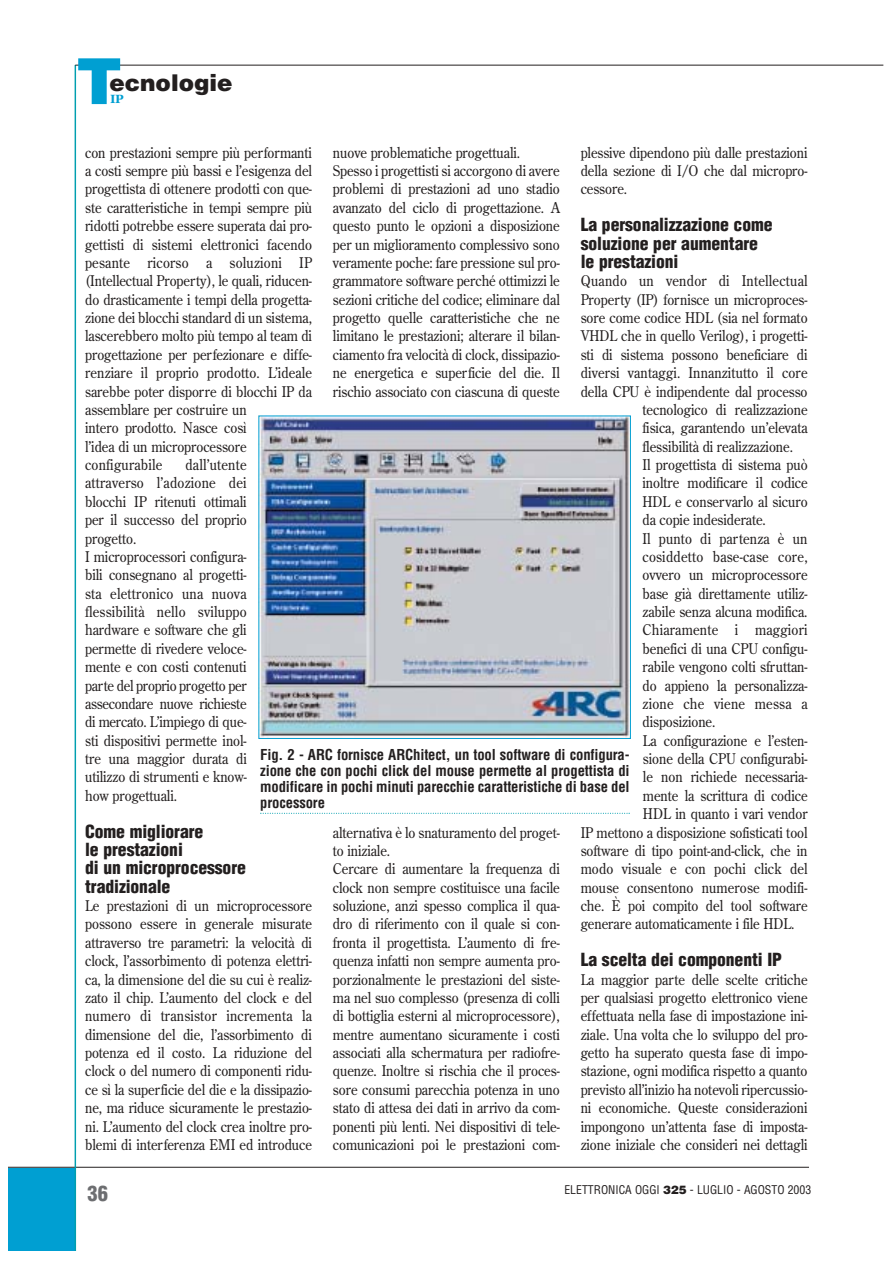
<style>
.page{position:relative;width:893px;height:1263px;background:#fff}
.page>*{position:absolute;margin:0;border:0;box-sizing:border-box;transform-origin:0 0}
.t1{font:900 63.45px "Helvetica";color:#009fd2}
.t2{font:900 23.1px "Helvetica";color:#231f1f}
.t3{font:900 condensed 20.55px "Helvetica";color:#6d6e71}
.t4{font:900 condensed 17.7px/18.5px "Helvetica";letter-spacing:-.005em;color:#231f1f}
.t5{font:14.7px/18.3px "Century Old Style";letter-spacing:-.005em;color:#231f1f;scale:.9 1}
.t6{font:700 condensed 14.7px/16.2px "Helvetica";letter-spacing:-.01em;color:#231f1f;text-align:justify}
.t7{font:14.7px "Century Old Style";letter-spacing:.015em;color:#231f1f;scale:.9 1}
.t8{font:700 13.2px "Garamond";color:#009fd2}
.t9{font:condensed 11.7px "Helvetica";color:#231f1f}
.s1{font-weight:900;font-stretch:normal}
</style>
<div class="page">
<div style="left:9px;top:1168px;width:67px;height:82px;background:#009fd2"></div>
<hr style="left:9px;top:1167px;width:800px;height:1px;background:#231f1f">
<hr style="left:75px;top:65px;width:1px;height:1185px;background:#009faf">
<hr style="left:75px;top:65px;width:808px;height:1px;background:#231f1f">
<img style="left:260px;top:418px;width:368px;height:319px">
<svg style="left:260px;top:813px;width:369px;height:1px"></svg>
<h1 class="t1" style="left:76px;top:58px;width:47px">T</h1>
<h2 class="t2" style="left:109px;top:74px;width:125px">ecnologie</h2>
<p class="t8" style="left:111px;top:94px;width:14px">IP</p>
<p class="t5" style="left:333px;top:144px;width:254px">nuove problematiche progettuali.<br>Spesso i progettisti si accorgono di avere problemi di prestazioni ad uno stadio avanzato del ciclo di progettazione. A questo punto le opzioni a disposizione per un miglioramento complessivo sono veramente poche: fare pressione sul pro&shy;grammatore software perché ottimizzi le sezioni critiche del codice; eliminare dal progetto quelle caratteristiche che ne limitano le prestazioni; alterare il bilan&shy;ciamento fra velocità di clock, dissipazio&shy;ne energetica e superficie del die. Il rischio associato con ciascuna di queste</p>
<p class="t5" style="left:580px;top:144px;width:254px;text-align:justify">plessive dipendono più dalle prestazioni della sezione di I/O che dal micropro&shy;cessore.</p>
<p class="t4" style="left:580px;top:217px;width:193px">La personalizzazione come soluzione per aumentare le prestazioni</p>
<p class="t7" style="left:580px;top:275px;width:254px">Quando un vendor di Intellectual</p>
<p class="t5" style="left:580px;top:291px;width:254px">Property (IP) fornisce un microproces-</p>
<p class="t5" style="left:580px;top:310px;width:254px">sore come codice HDL (sia nel formato</p>
<p class="t5" style="left:580px;top:328px;width:254px">VHDL che in quello Verilog), i progetti-</p>
<p class="t5" style="left:580px;top:346px;width:254px">sti di sistema possono beneficiare di</p>
<p class="t5" style="left:580px;top:365px;width:254px">diversi vantaggi. Innanzitutto il core</p>
<p class="t5" style="left:580px;top:383px;width:253px">della CPU è indipendente dal processo</p>
<p class="t5" style="left:642px;top:401px;width:185px">tecnologico di realizzazione</p>
<p class="t5" style="left:642px;top:420px;width:185px">fisica, garantendo un’elevata</p>
<p class="t5" style="left:642px;top:438px;width:169px">flessibilità di realizzazione.</p>
<p class="t5" style="left:642px;top:457px;width:185px">Il progettista di sistema può</p>
<p class="t5" style="left:642px;top:475px;width:185px">inoltre modificare il codice</p>
<p class="t5" style="left:642px;top:493px;width:185px">HDL e conservarlo al sicuro</p>
<p class="t5" style="left:642px;top:512px;width:139px">da copie indesiderate.</p>
<p class="t5" style="left:642px;top:530px;width:185px">Il punto di partenza è un</p>
<p class="t7" style="left:642px;top:551px;width:185px">cosiddetto base-case core,</p>
<p class="t5" style="left:642px;top:567px;width:185px">ovvero un microprocessore</p>
<p class="t5" style="left:642px;top:585px;width:185px">base già direttamente utiliz-</p>
<p class="t5" style="left:642px;top:604px;width:185px">zabile senza alcuna modifica.</p>
<p class="t7" style="left:642px;top:624px;width:185px">Chiaramente i maggiori</p>
<p class="t5" style="left:642px;top:640px;width:185px">benefici di una CPU configu-</p>
<p class="t5" style="left:642px;top:659px;width:185px">rabile vengono colti sfruttan-</p>
<p class="t5" style="left:642px;top:677px;width:185px">do appieno la personalizza-</p>
<p class="t7" style="left:642px;top:698px;width:185px">zione che viene messa a</p>
<p class="t5" style="left:642px;top:714px;width:82px">disposizione.</p>
<p class="t5" style="left:643px;top:732px;width:184px">La configurazione e l’esten-</p>
<p class="t5" style="left:643px;top:751px;width:184px">sione della CPU configurabi-</p>
<p class="t5" style="left:643px;top:769px;width:184px">le non richiede necessaria-</p>
<p class="t5" style="left:643px;top:787px;width:184px">mente la scrittura di codice</p>
<p class="t5" style="left:643px;top:806px;width:184px">HDL in quanto i vari vendor</p>
<p class="t5" style="left:580px;top:824px;width:254px">IP mettono a disposizione sofisticati tool</p>
<p class="t5" style="left:580px;top:842px;width:254px">software di tipo point-and-click, che in</p>
<p class="t5" style="left:580px;top:861px;width:254px">modo visuale e con pochi click del</p>
<p class="t5" style="left:580px;top:879px;width:254px">mouse consentono numerose modifi-</p>
<p class="t5" style="left:580px;top:898px;width:254px">che. È poi compito del tool software</p>
<p class="t5" style="left:580px;top:916px;width:239px">generare automaticamente i file HDL.</p>
<p class="t4" style="left:580px;top:952px;width:203px">La scelta dei componenti IP</p>
<p class="t5" style="left:580px;top:971px;width:254px;text-align:justify">La maggior parte delle scelte critiche per qualsiasi progetto elettronico viene effettuata nella fase di impostazione ini&shy;ziale. Una volta che lo sviluppo del pro&shy;getto ha superato questa fase di impo&shy;stazione, ogni modifica rispetto a quanto previsto all’inizio ha notevoli ripercussio&shy;ni economiche. Queste considerazioni impongono un’attenta fase di imposta&shy;zione iniziale che consideri nei dettagli</p>
<p class="t5" style="left:85px;top:144px;width:254px">con prestazioni sempre più performanti a costi sempre più bassi e l’esigenza del progettista di ottenere prodotti con que&shy;ste caratteristiche in tempi sempre più ridotti potrebbe essere superata dai pro&shy;gettisti di sistemi elettronici facendo pesante ricorso a soluzioni IP (Intellectual Property), le quali, riducen&shy;do drasticamente i tempi della progetta&shy;zione dei blocchi standard di un sistema, lascerebbero molto più tempo al team di progettazione per perfezionare e diffe&shy;renziare il proprio prodotto. L’ideale sarebbe poter disporre di blocchi IP da assemblare per costruire un<br>intero prodotto. Nasce così<br>l’idea di un microprocessore configurabile</p>
<p class="t5" style="left:85px;top:457px;width:181px;text-indent:100px">dall’utente attraverso l’adozione dei blocchi IP ritenuti ottimali per il successo del proprio progetto.<br>I microprocessori configura&shy;bili consegnano al progetti&shy;sta elettronico una nuova flessibilità nello sviluppo hardware e software che gli permette di rivedere veloce&shy;mente e con costi contenuti parte del proprio progetto per assecondare nuove richieste di mercato. L’impiego di que&shy;sti dispositivi permette inol&shy;tre una maggior durata di utilizzo di strumenti e know&shy;how progettuali.</p>
<p class="t4" style="left:85px;top:823px;width:162px">Come migliorare<br>le prestazioni<br>di un microprocessore tradizionale</p>
<p class="t5" style="left:85px;top:898px;width:254px;text-align:justify">Le prestazioni di un microprocessore possono essere in generale misurate attraverso tre parametri: la velocità di clock, l’assorbimento di potenza elettri&shy;ca, la dimensione del die su cui è realiz&shy;zato il chip. L’aumento del clock e del numero di transistor incrementa la dimensione del die, l’assorbimento di potenza ed il costo. La riduzione del clock o del numero di componenti ridu&shy;ce sì la superficie del die e la dissipazio&shy;ne, ma riduce sicuramente le prestazio&shy;ni. L’aumento del clock crea inoltre pro&shy;blemi di interferenza EMI ed introduce</p>
<p class="t6" style="left:260px;top:748px;width:371px">Fig. 2 - ARC fornisce ARChitect, un tool software di configura&shy;zione che con pochi click del mouse permette al progettista di modificare in pochi minuti parecchie caratteristiche di base del processore</p>
<p class="t5" style="left:333px;top:824px;width:254px">alternativa è lo snaturamento del proget&shy;to iniziale.<br>Cercare di aumentare la frequenza di clock non sempre costituisce una facile soluzione, anzi spesso complica il qua&shy;dro di riferimento con il quale si con&shy;fronta il progettista. L’aumento di fre&shy;quenza infatti non sempre aumenta pro&shy;porzionalmente le prestazioni del siste&shy;ma nel suo complesso (presenza di colli di bottiglia esterni al microprocessore), mentre aumentano sicuramente i costi associati alla schermatura per radiofre&shy;quenze. Inoltre si rischia che il proces&shy;sore consumi parecchia potenza in uno stato di attesa dei dati in arrivo da com&shy;ponenti più lenti. Nei dispositivi di tele&shy;comunicazioni poi le prestazioni com-</p>
<h3 class="t3" style="left:87px;top:1185px;width:22px">36</h3>
<p class="t9" style="left:564px;top:1186px;width:248px">ELETTRONICA OGGI <span class="s1">325</span> - LUGLIO - AGOSTO 2003</p>
</div>
